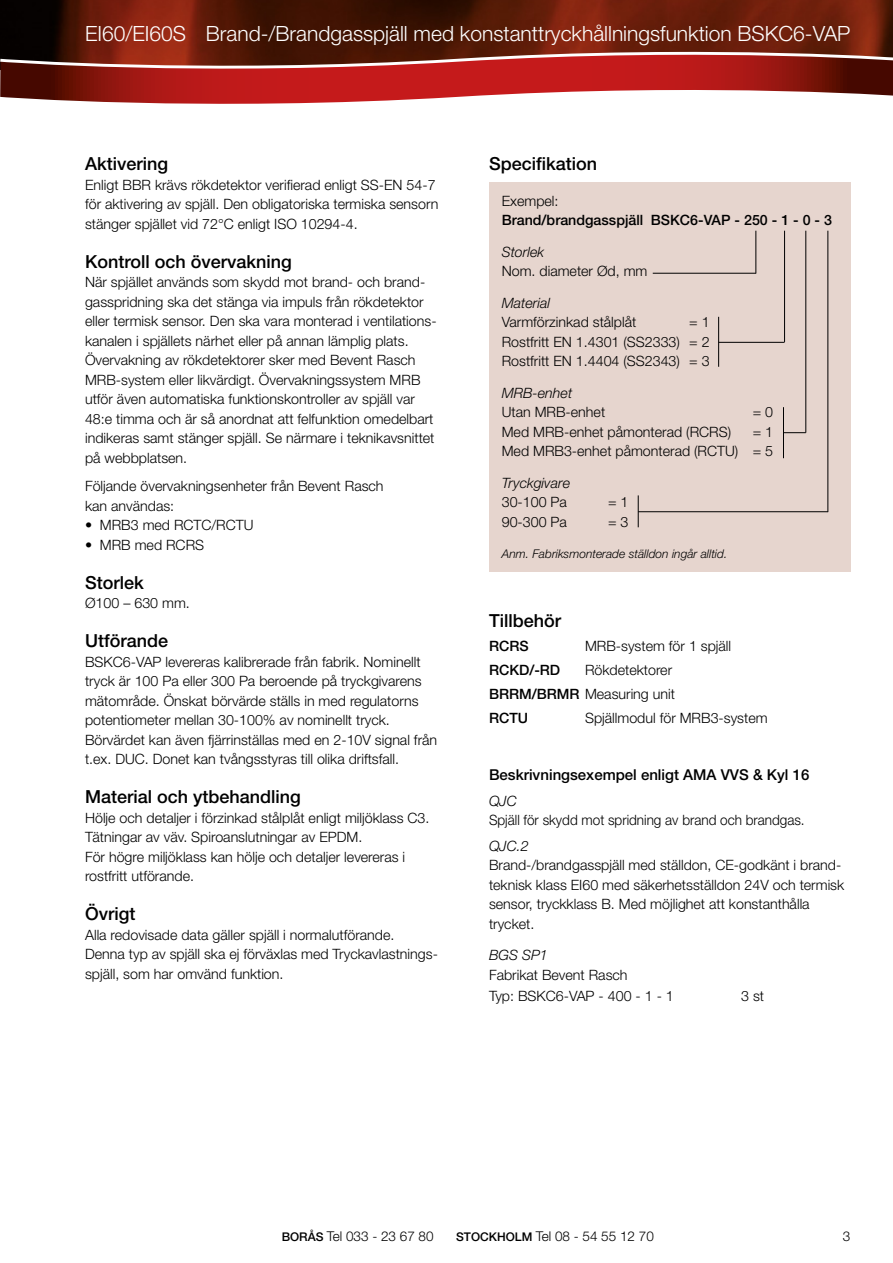
<style>
.page{position:relative;width:893px;height:1263px;background:#fff}
.page>*{position:absolute;margin:0;border:0;box-sizing:border-box;transform-origin:0 0}
.t1{font:300 21px "Helvetica Neue LT Std";color:#fff}
.t2{font:500 18px "Helvetica Neue LT Std";color:#000}
.t3{font:500 15px "Helvetica Neue LT Std";color:#000}
.t4{font:300 14.25px/19.5px "Helvetica Neue LT Std";color:#000}
.t5{font:500 14.25px "Helvetica Neue LT Std";color:#000}
.t6{font:italic 300 14.25px "Helvetica Neue LT Std";color:#000}
.t7{font:300 14.25px "Helvetica Neue LT Std";color:#000;scale:.95 1}
.t8{font:300 13.5px "Helvetica Neue LT Std";color:#000}
.t9{font:italic 300 12px "Helvetica Neue LT Std";color:#000}
.s1{font-weight:500}
.s2{font-weight:500;font-size:12px}
</style>
<div class="page">
<img style="left:0;top:0;width:893px;height:45px">
<svg style="left:0;top:79px;width:893px;height:25px"></svg>
<svg style="left:0;top:45px;width:893px;height:34px;background:#8e2b23"></svg>
<div style="left:489px;top:183px;width:361px;height:389px;background:#e6d5ce"></div>
<hr style="left:755px;top:231px;width:1px;height:43px;background:#000">
<hr style="left:653px;top:273px;width:103px;height:1px;background:#000">
<hr style="left:784px;top:231px;width:1px;height:111px;background:#000">
<hr style="left:718px;top:317px;width:1px;height:50px;background:#000">
<hr style="left:719px;top:342px;width:65px;height:1px;background:#000">
<hr style="left:805px;top:231px;width:1px;height:202px;background:#000">
<hr style="left:827px;top:231px;width:1px;height:281px;background:#000">
<hr style="left:783px;top:407px;width:1px;height:51px;background:#000">
<hr style="left:638px;top:495px;width:1px;height:32px;background:#000">
<svg style="left:784px;top:432px;width:22px;height:1px"></svg>
<hr style="left:638px;top:511px;width:190px;height:1px;background:#000">
<h1 class="t1" style="left:85px;top:21px;width:767px">EI60/EI60S Brand-/Brandgasspjäll med konstanttryckhållningsfunktion BSKC6-VAP</h1>
<p class="t2" style="left:85px;top:153px;width:85px">Aktivering</p>
<p class="t4" style="left:85px;top:175px;width:355px">Enligt BBR krävs rökdetektor verifierad enligt SS-EN 54-7 för aktivering av spjäll. Den obligatoriska termiska sensorn stänger spjället vid 72°C enligt ISO 10294-4.</p>
<p class="t2" style="left:85px;top:251px;width:208px">Kontroll och övervakning</p>
<p class="t4" style="left:85px;top:272px;width:353px">När spjället används som skydd mot brand- och brand&shy;gasspridning ska det stänga via impuls från rökdetektor eller termisk sensor. Den ska vara monterad i ventilations&shy;kanalen i spjällets närhet eller på annan lämplig plats.<br>Övervakning av rökdetektorer sker med Bevent Rasch MRB-system eller likvärdigt. Övervakningssystem MRB utför även automatiska funktionskontroller av spjäll var 48:e timma och är så anordnat att felfunktion omedelbart indikeras samt stänger spjäll. Se närmare i teknikavsnittet på webbplatsen.</p>
<p class="t4" style="left:85px;top:476px;width:300px">Följande övervakningsenheter från Bevent Rasch kan användas:</p>
<p class="t4" style="left:85px;top:515px;width:170px">• MRB3 med RCTC/RCTU</p>
<p class="t4" style="left:85px;top:534px;width:121px">• MRB med RCRS</p>
<p class="t2" style="left:85px;top:572px;width:60px">Storlek</p>
<p class="t4" style="left:85px;top:593px;width:106px">Ø100 – 630 mm.</p>
<p class="t2" style="left:85px;top:630px;width:85px">Utförande</p>
<p class="t4" style="left:85px;top:652px;width:354px">BSKC6-VAP levereras kalibrerade från fabrik. Nominellt tryck är 100 Pa eller 300 Pa beroende på tryckgivarens mätområde. Önskat börvärde ställs in med regulatorns potentiometer mellan 30-100% av nominellt tryck.<br>Börvärdet kan även fjärrinställas med en 2-10V signal från t.ex. DUC. Donet kan tvångsstyras till olika driftsfall.</p>
<p class="t2" style="left:85px;top:786px;width:217px">Material och ytbehandling</p>
<p class="t4" style="left:85px;top:808px;width:346px">Hölje och detaljer i förzinkad stålplåt enligt miljöklass C3.<br>Tätningar av väv. Spiroanslutningar av EPDM.<br>För högre miljöklass kan hölje och detaljer levereras i rostfritt utförande.</p>
<p class="t2" style="left:85px;top:903px;width:52px">Övrigt</p>
<p class="t4" style="left:85px;top:925px;width:354px">Alla redovisade data gäller spjäll i normalutförande.<br>Denna typ av spjäll ska ej förväxlas med Tryckavlastnings&shy;spjäll, som har omvänd funktion.</p>
<p class="t2" style="left:489px;top:153px;width:110px">Specifikation</p>
<p class="t4" style="left:502px;top:191px;width:58px">Exempel:</p>
<p class="t5" style="left:502px;top:212px;width:332px">Brand/brandgasspjäll BSKC6-VAP - 250 - 1 - 0 - 3</p>
<p class="t6" style="left:502px;top:243px;width:44px">Storlek</p>
<p class="t4" style="left:502px;top:261px;width:147px">Nom. diameter Ød, mm</p>
<p class="t6" style="left:502px;top:294px;width:50px">Material</p>
<p class="t4" style="left:502px;top:312px;width:136px">Varmförzinkad stålplåt</p>
<p class="t4" style="left:502px;top:312px;width:209px;text-align:justify;text-indent:188px">= 1<br>Rostfritt EN 1.4301 (SS2333) = 2<br>Rostfritt EN 1.4404 (SS2343) = 3</p>
<p class="t6" style="left:502px;top:384px;width:72px">MRB-enhet</p>
<p class="t4" style="left:502px;top:402px;width:105px">Utan MRB-enhet</p>
<p class="t4" style="left:753px;top:402px;width:22px">= 0</p>
<p class="t4" style="left:502px;top:422px;width:231px">Med MRB-enhet påmonterad (RCRS)</p>
<p class="t4" style="left:502px;top:422px;width:273px;text-align:right">= 1<br>Med MRB3-enhet påmonterad (RCTU) = 5</p>
<p class="t6" style="left:502px;top:474px;width:70px">Tryckgivare</p>
<p class="t4" style="left:502px;top:492px;width:67px">30-100 Pa</p>
<p class="t4" style="left:608px;top:492px;width:22px">= 1</p>
<p class="t4" style="left:502px;top:512px;width:67px">90-300 Pa</p>
<p class="t4" style="left:608px;top:512px;width:22px">= 3</p>
<p class="t9" style="left:502px;top:547px;width:227px">Anm. Fabriksmonterade ställdon ingår alltid.</p>
<p class="t2" style="left:489px;top:610px;width:74px">Tillbehör</p>
<p class="t5" style="left:489px;top:638px;width:41px">RCRS</p>
<p class="t4" style="left:585px;top:636px;width:148px">MRB-system för 1 spjäll</p>
<p class="t5" style="left:489px;top:662px;width:73px">RCKD/-RD</p>
<p class="t4" style="left:489px;top:658px;width:187px;line-height:24px;text-indent:96px">Rökdetektorer<br><span class="s1">BRRM/BRMR</span> Measuring unit<br><span class="s1">RCTU</span></p>
<p class="t4" style="left:585px;top:708px;width:184px">Spjällmodul för MRB3-system</p>
<p class="t3" style="left:489px;top:766px;width:322px">Beskrivningsexempel enligt AMA VVS &amp; Kyl 16</p>
<p class="t6" style="left:489px;top:792px;width:29px">QJC</p>
<p class="t7" style="left:489px;top:811px;width:334px">Spjäll för skydd mot spridning av brand och brandgas.</p>
<p class="t6" style="left:489px;top:837px;width:41px">QJC.2</p>
<p class="t4" style="left:489px;top:855px;width:357px">Brand-/brandgasspjäll med ställdon, CE-godkänt i brand&shy;teknisk klass EI60 med säkerhetsställdon 24V och termisk sensor, tryckklass B. Med möjlighet att konstanthålla trycket.</p>
<p class="t6" style="left:489px;top:947px;width:60px">BGS SP1</p>
<p class="t4" style="left:489px;top:964px;width:186px;line-height:21.6px">Fabrikat Bevent Rasch<br>Typ: BSKC6-VAP - 400 - 1 - 1</p>
<p class="t4" style="left:741px;top:986px;width:24px">3 st</p>
<p class="t8" style="left:282px;top:1228px;width:153px"><span class="s2">BORÅS</span> Tel 033 - 23 67 80</p>
<p class="t8" style="left:456px;top:1228px;width:199px"><span class="s2">STOCKHOLM</span> Tel 08 - 54 55 12 70</p>
<p class="t8" style="left:843px;top:1228px;width:9px">3</p>
</div>
